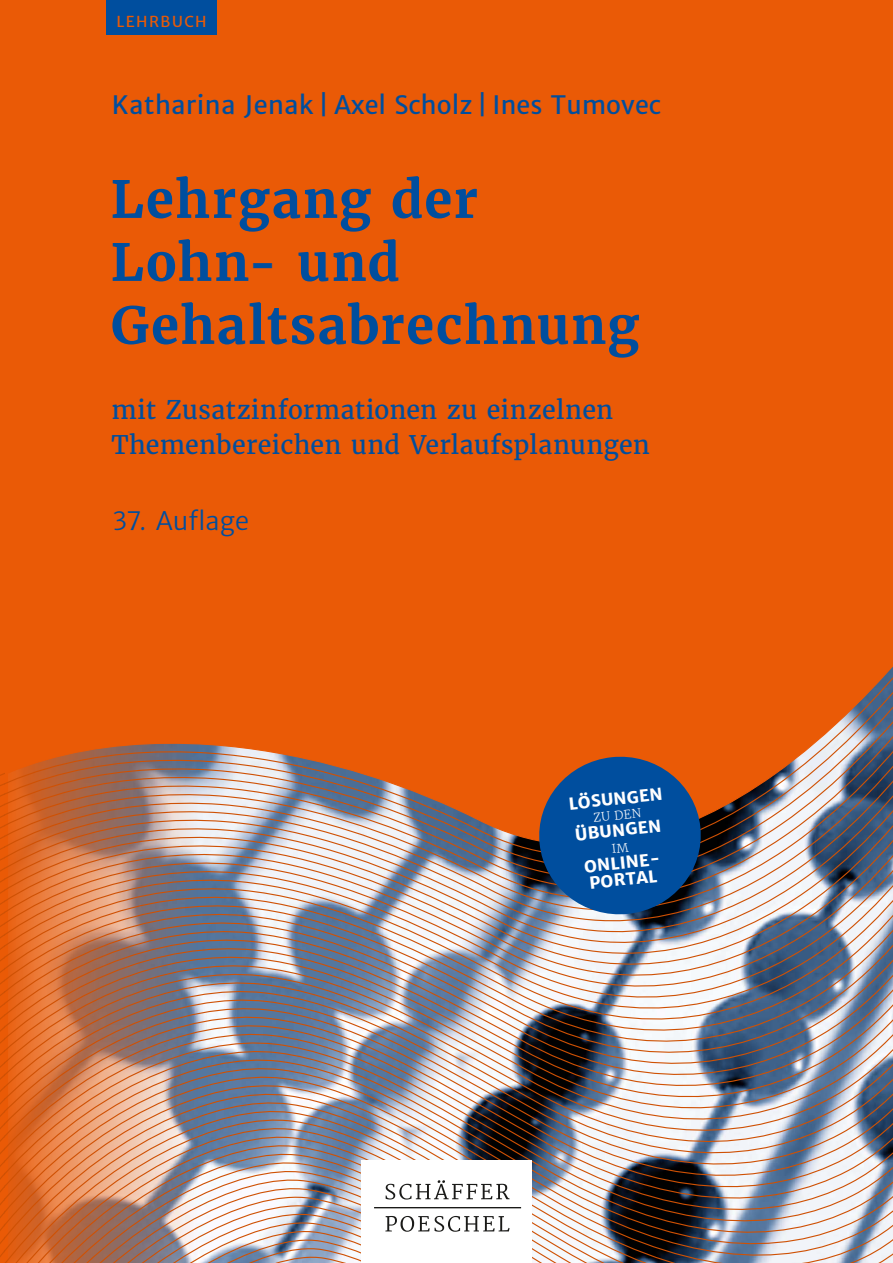
<style>
.page{position:relative;width:893px;height:1263px;background:#fff}
.page>*{position:absolute;margin:0;border:0;box-sizing:border-box;transform-origin:0 0}
.t1{font:700 51px/63px "Haufe Merriweather";letter-spacing:.03em;color:#004e9e}
.t2{font:25.5px/34.5px "Haufe Merriweather";letter-spacing:.01em;color:#004e9e}
.t3{font:25.2px "Haufe Merriweather Sans";letter-spacing:.005em;color:#004e9e}
.t4{font:25.2px "Haufe Merriweather Sans Lt";letter-spacing:.005em;color:#004e9e}
.t5{font:700 16.5px/16.5px "Haufe Merriweather Sans";color:#fff}
.t6{font:15px "Haufe Merriweather Sans";letter-spacing:.1em;color:#ea5a06}
.t7{font:300 12px "Haufe Merriweather";color:#fff}
</style>
<div class="page">
<div style="left:6px;top:0;width:887px;height:642px;background:#ea5a06"></div>
<div style="left:106px;top:0;width:111px;height:34px;background:#004e9e"></div>
<img style="left:0;top:642px;width:893px;height:621px">
<p class="t6" style="left:116px;top:13px;width:92px">LEHRBUCH</p>
<p class="t3" style="left:112px;top:89px;width:551px">Katharina Jenak | Axel Scholz | Ines Tumovec</p>
<h1 class="t1" style="left:111px;top:168px;width:530px">Lehrgang der<br>Lohn- und<br>Gehaltsabrechnung</h1>
<p class="t2" style="left:111px;top:393px;width:540px">mit Zusatzinformationen zu einzelnen<br>Themenbereichen und Verlaufsplanungen</p>
<p class="t4" style="left:113px;top:506px;width:138px">37. Auflage</p>
<p class="t5" style="left:568px;top:796px;width:96px;rotate:-6deg">LÖSUNGEN</p>
<p class="t7" style="left:592px;top:810px;width:50px;rotate:-6deg">ZU DEN</p>
<p class="t5" style="left:574px;top:827px;width:88px;rotate:-6deg">ÜBUNGEN</p>
<p class="t5" style="left:583px;top:859px;width:76px;rotate:-6deg">ONLINE-<br>PORTAL</p>
</div>
